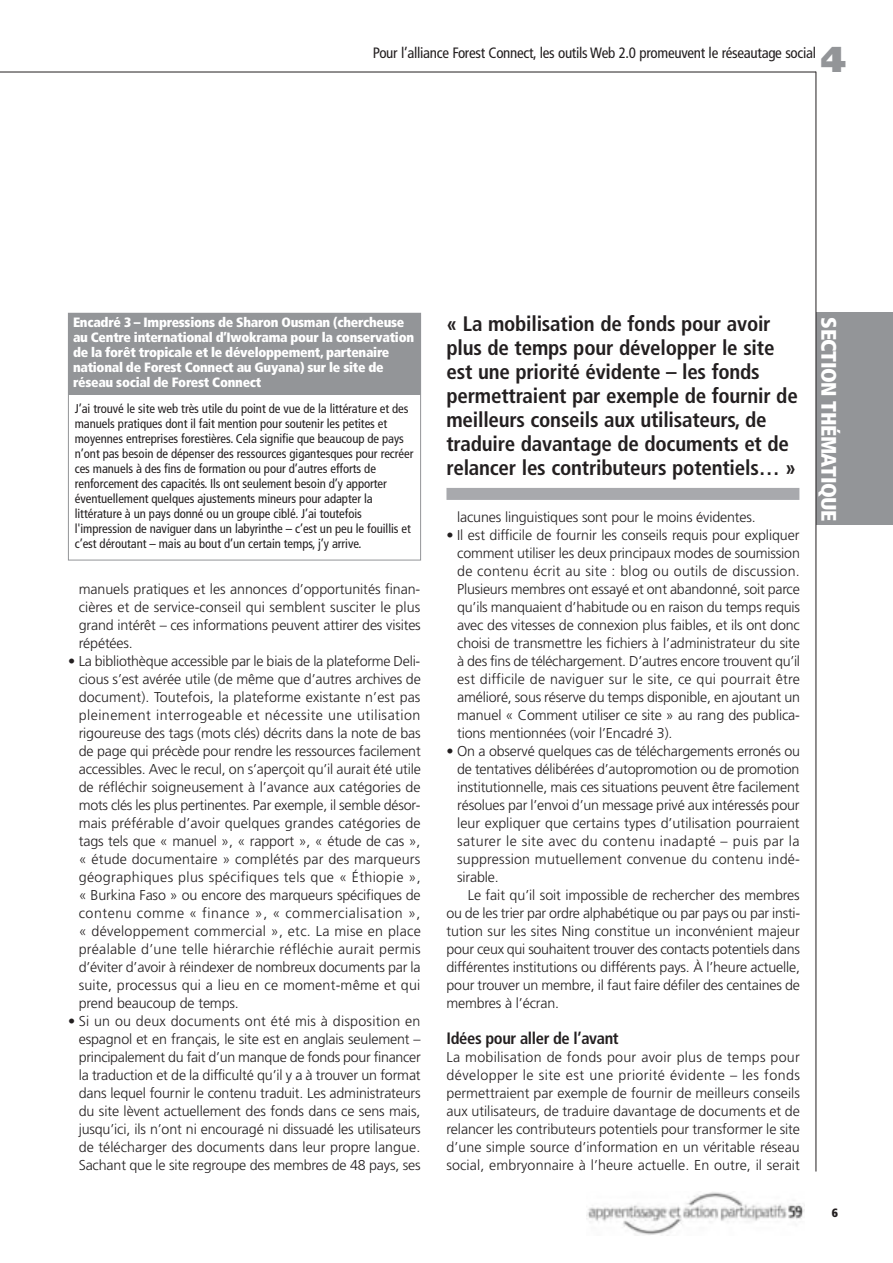
<style>
.page{position:relative;width:893px;height:1263px;background:#fff}
.page>*{position:absolute;margin:0;border:0;box-sizing:border-box;transform-origin:0 0}
.t1{font:900 36px "Frutiger";color:#939598}
.t2{font:700 condensed 21px/24px "Frutiger";letter-spacing:-.01em;color:#231f20}
.t3{font:900 condensed 21px "Frutiger";letter-spacing:-.02em;color:#fff}
.t4{font:700 condensed 16.5px "Frutiger";letter-spacing:-.02em;color:#231f20}
.t5{font:condensed 15px "Frutiger";letter-spacing:-.02em;color:#231f20}
.t6{font:300 14.25px/18px "Frutiger";letter-spacing:-.01em;color:#231f20;text-align:justify}
.t7{font:900 condensed 13.5px/15px "Frutiger";letter-spacing:-.02em;color:#fff}
.t8{font:condensed 12.75px/15px "Frutiger";letter-spacing:-.005em;color:#231f20}
.t9{font:900 condensed 12px "Frutiger";color:#231f20}
</style>
<div class="page">
<div style="left:816px;top:313px;width:77px;height:212px;background:#939598"></div>
<hr style="left:816px;top:72px;width:1px;height:1099px;background:#231f20">
<hr style="left:0;top:72px;width:816px;height:1px;background:#231f20">
<img style="left:586px;top:1192px;width:219px;height:43px">
<div style="left:446px;top:488px;width:353px;height:12px;background:#a8a9ad"></div>
<div style="left:68px;top:313px;width:353px;height:81px;background:#939598"></div>
<div style="left:68px;top:313px;width:353px;height:247px;border:1px solid #939598"></div>
<p class="t5" style="left:373px;top:47px;width:445px">Pour l’alliance Forest Connect, les outils Web 2.0 promeuvent le réseautage social</p>
<h1 class="t1" style="left:821px;top:45px;width:27px">4</h1>
<p class="t7" style="left:73px;top:316px;width:343px">Encadré 3 – Impressions de Sharon Ousman (chercheuse au Centre international d’Iwokrama pour la conservation de la forêt tropicale et le développement, partenaire national de Forest Connect au Guyana) sur le site de réseau social de Forest Connect</p>
<p class="t8" style="left:75px;top:402px;width:340px">J’ai trouvé le site web très utile du point de vue de la littérature et des manuels pratiques dont il fait mention pour soutenir les petites et moyennes entreprises forestières. Cela signifie que beaucoup de pays n’ont pas besoin de dépenser des ressources gigantesques pour recréer ces manuels à des fins de formation ou pour d’autres efforts de renforcement des capacités. Ils ont seulement besoin d’y apporter éventuellement quelques ajustements mineurs pour adapter la littérature à un pays donné ou un groupe ciblé. J’ai toutefois l'impression de naviguer dans un labyrinthe – c’est un peu le fouillis et c’est déroutant – mais au bout d’un certain temps, j’y arrive.</p>
<p class="t6" style="left:79px;top:581px;width:344px">manuels pratiques et les annonces d’opportunités finan&shy;cières et de service-conseil qui semblent susciter le plus grand intérêt – ces informations peuvent attirer des visites répétées.</p>
<p class="t6" style="left:79px;top:653px;width:344px;text-indent:-11px">• La bibliothèque accessible par le biais de la plateforme Deli&shy;cious s’est avérée utile (de même que d’autres archives de document). Toutefois, la plateforme existante n’est pas pleinement interrogeable et nécessite une utilisation rigoureuse des tags (mots clés) décrits dans la note de bas de page qui précède pour rendre les ressources facilement accessibles. Avec le recul, on s’aperçoit qu’il aurait été utile de réfléchir soigneusement à l’avance aux catégories de mots clés les plus pertinentes. Par exemple, il semble désor&shy;mais préférable d’avoir quelques grandes catégories de tags tels que « manuel », « rapport », « étude de cas », « étude documentaire » complétés par des marqueurs géographiques plus spécifiques tels que « Éthiopie », « Burkina Faso » ou encore des marqueurs spécifiques de contenu comme « finance », « commercialisation », « développement commercial », etc. La mise en place pré alable d’une telle hiérarchie réfléchie aurait permis d’éviter d’avoir à réindexer de nombreux documents par la suite, processus qui a lieu en ce moment-même et qui prend beaucoup de temps.</p>
<p class="t6" style="left:79px;top:1013px;width:344px;text-indent:-11px">• Si un ou deux documents ont été mis à disposition en espagnol et en français, le site est en anglais seulement – principalement du fait d’un manque de fonds pour financer la traduction et de la difficulté qu’il y a à trouver un format dans lequel fournir le contenu traduit. Les administrateurs du site lèvent actuellement des fonds dans ce sens mais, jusqu’ici, ils n’ont ni encouragé ni dissuadé les utilisateurs de télécharger des documents dans leur propre langue.<br>Sachant que le site regroupe des membres de 48 pays, ses</p>
<p class="t2" style="left:446px;top:313px;width:353px">« La mobilisation de fonds pour avoir plus de temps pour développer le site est une priorité évidente – les fonds permettraient par exemple de fournir de meilleurs conseils aux utilisateurs, de traduire davantage de documents et de relancer les contributeurs potentiels… »</p>
<p class="t6" style="left:457px;top:509px;width:300px">lacunes linguistiques sont pour le moins évidentes.</p>
<p class="t6" style="left:457px;top:527px;width:344px;text-indent:-11px">• Il est difficile de fournir les conseils requis pour expliquer comment utiliser les deux principaux modes de soumission de contenu écrit au site : blog ou outils de discussion.<br>Plusieurs membres ont essayé et ont abandonné, soit parce qu’ils manquaient d’habitude ou en raison du temps requis avec des vitesses de connexion plus faibles, et ils ont donc choisi de transmettre les fichiers à l’administrateur du site à des fins de téléchargement. D’autres encore trouvent qu’il est difficile de naviguer sur le site, ce qui pourrait être amélioré, sous réserve du temps disponible, en ajoutant un manuel « Comment utiliser ce site » au rang des publica&shy;tions mentionnées (voir l’Encadré 3).</p>
<p class="t6" style="left:457px;top:743px;width:344px;text-indent:-11px">• On a observé quelques cas de téléchargements erronés ou de tentatives délibérées d’autopromotion ou de promotion institutionnelle, mais ces situations peuvent être facilement résolues par l’envoi d’un message privé aux intéressés pour leur expliquer que certains types d’utilisation pourraient saturer le site avec du contenu inadapté – puis par la suppression mutuellement convenue du contenu indé - sirable.</p>
<p class="t6" style="left:446px;top:887px;width:355px;text-indent:21px">Le fait qu’il soit impossible de rechercher des membres ou de les trier par ordre alphabétique ou par pays ou par insti&shy;tution sur les sites Ning constitue un inconvénient majeur pour ceux qui souhaitent trouver des contacts potentiels dans différentes institutions ou différents pays. À l’heure actuelle, pour trouver un membre, il faut faire défiler des centaines de membres à l’écran.</p>
<p class="t4" style="left:446px;top:1032px;width:174px">Idées pour aller de l’avant</p>
<p class="t6" style="left:446px;top:1049px;width:355px">La mobilisation de fonds pour avoir plus de temps pour développer le site est une priorité évidente – les fonds permettraient par exemple de fournir de meilleurs conseils aux utilisateurs, de traduire davantage de documents et de relancer les contributeurs potentiels pour transformer le site d’une simple source d’information en un véritable réseau social, embryonnaire à l’heure actuelle. En outre, il serait</p>
<h2 class="t3" style="left:837px;top:317px;width:206px;rotate:90deg">SECTION THÉMATIQUE</h2>
<p class="t9" style="left:832px;top:1208px;width:8px">6</p>
</div>
